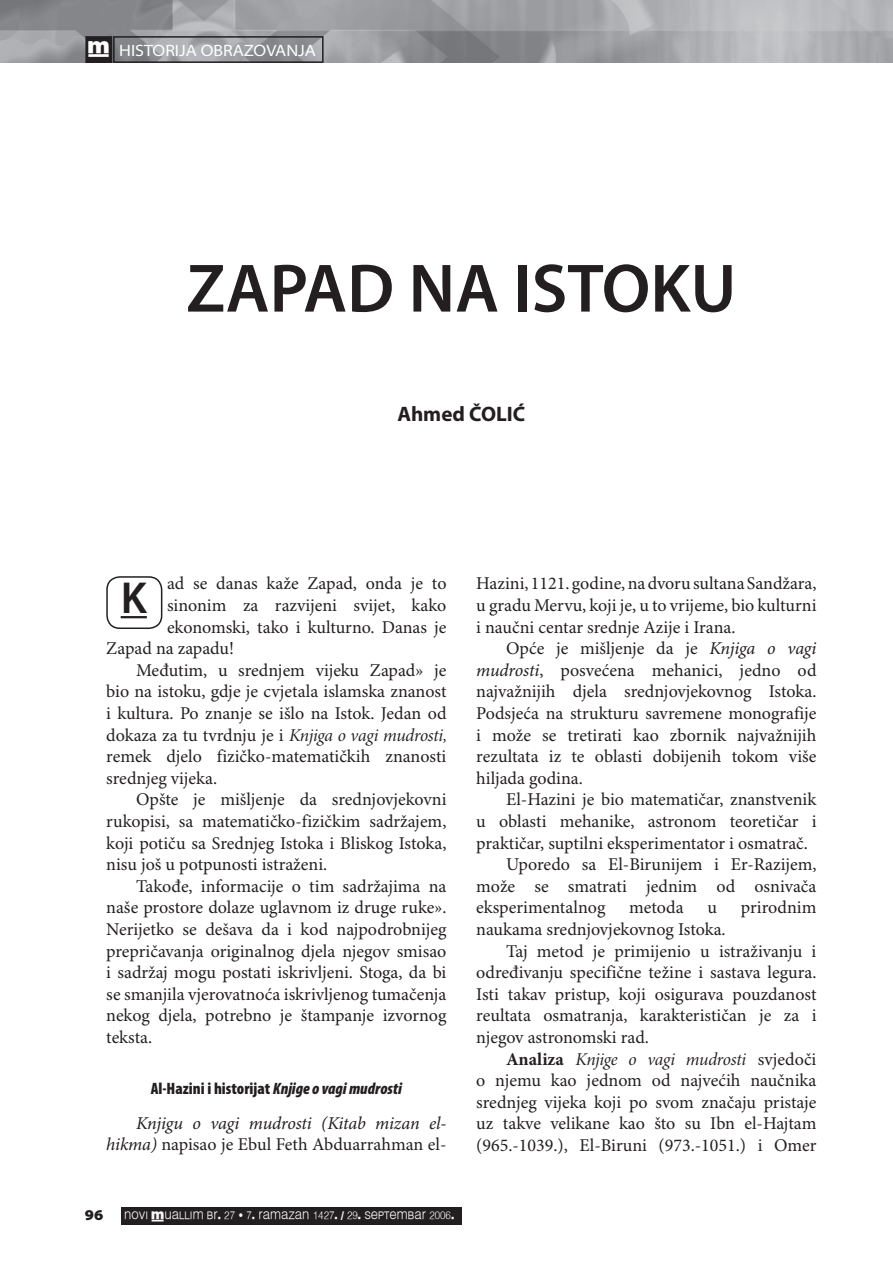
<style>
.page{position:relative;width:893px;height:1263px;background:#fff}
.page>*{position:absolute;margin:0;border:0;box-sizing:border-box;transform-origin:0 0}
.t1{font:600 69px "Myriad Pro";color:#231f20}
.t2{font:600 45px "Myriad Pro";color:#231f20}
.t3{font:700 21px "Myriad Pro";color:#231f20}
.t4{font:18px/21.6px "Minion Pro";color:#231f20;text-align:justify}
.t5{font:italic 18px/21.6px "Minion Pro";letter-spacing:-.015em;color:#231f20;text-align:right}
.t6{font:18px "Minion Pro It Subh";letter-spacing:-.015em;color:#231f20}
.t7{font:900 condensed 16.5px "Myriad Pro";color:#231f20}
.t8{font:semi-expanded 16.5px "Myriad Pro";color:#fff}
.t9{font:900 semi-expanded 15px "Myriad Pro";color:#231f20}
.t10{font:10.8px "Muallim";color:#f9f9f9;scale:.91 1}
.s1{font-family:"Muallim";font-stretch:normal}
.s2{font-family:"Minion Pro It Subh"}
.s3{font-style:italic}
.s4{font-style:normal}
.s5{font-family:"Minion Pro";font-weight:700}
.s6{font-family:"Minion Pro"}
</style>
<div class="page">
<img style="left:0;top:0;width:893px;height:62px">
<div style="left:86px;top:37px;width:25px;height:25px;background:#231f20"></div>
<div style="left:85px;top:36px;width:27px;height:27px;border:2px solid #231f20"></div>
<div style="left:113px;top:36px;width:211px;height:27px;border:2px solid #231f20"></div>
<div style="left:121px;top:1206px;width:340px;height:18px;background:#231f20"></div>
<hr style="left:121px;top:616px;width:26px;height:2px;background:#231f20">
<div style="left:106px;top:576px;width:56px;height:53px;border:2px solid #231f20;border-radius:13px"></div>
<p class="t8" style="left:88px;top:41px;width:230px"><span class="s1">†</span> HISTORIJA OBRAZOVANJA</p>
<h1 class="t1" style="left:186px;top:244px;width:552px">ZAPAD NA ISTOKU</h1>
<p class="t3" style="left:397px;top:400px;width:129px">Ahmed ČOLIĆ</p>
<h2 class="t2" style="left:121px;top:569px;width:28px">K</h2>
<p class="t4" style="left:167px;top:573px;width:281px">ad se danas kaže Zapad, onda je to</p>
<p class="t4" style="left:167px;top:595px;width:281px">sinonim za razvijeni svijet, kako</p>
<p class="t4" style="left:167px;top:617px;width:281px">ekonomski, tako i kulturno. Danas je</p>
<p class="t4" style="left:106px;top:638px;width:129px">Zapad na zapadu!</p>
<p class="t4" style="left:136px;top:660px;width:312px">Međutim, u srednjem vijeku Zapad» je</p>
<p class="t4" style="left:106px;top:681px;width:342px">bio na istoku, gdje je cvjetala islamska znanost</p>
<p class="t4" style="left:106px;top:703px;width:342px">i kultura. Po znanje se išlo na Istok. Jedan od</p>
<p class="t4" style="left:106px;top:725px;width:342px">dokaza za tu tvrdnju je i <span class="s2">Knjiga o vagi mudrosti,</span></p>
<p class="t4" style="left:106px;top:746px;width:342px">remek djelo fizičko-matematičkih znanosti</p>
<p class="t4" style="left:106px;top:768px;width:112px">srednjeg vijeka.</p>
<p class="t4" style="left:136px;top:789px;width:312px">Opšte je mišljenje da srednjovjekovni</p>
<p class="t4" style="left:106px;top:811px;width:342px">rukopisi, sa matematičko-fizičkim sadržajem,</p>
<p class="t4" style="left:106px;top:833px;width:342px">koji potiču sa Srednjeg Istoka i Bliskog Istoka,</p>
<p class="t4" style="left:106px;top:854px;width:222px">nisu još u potpunosti istraženi.</p>
<p class="t4" style="left:136px;top:876px;width:312px">Takođe, informacije o tim sadržajima na</p>
<p class="t4" style="left:106px;top:897px;width:342px">naše prostore dolaze uglavnom iz druge ruke».</p>
<p class="t4" style="left:106px;top:919px;width:342px">Nerijetko se dešava da i kod najpodrobnijeg</p>
<p class="t4" style="left:106px;top:941px;width:342px">prepričavanja originalnog djela njegov smisao</p>
<p class="t4" style="left:106px;top:962px;width:342px">i sadržaj mogu postati iskrivljeni. Stoga, da bi</p>
<p class="t4" style="left:106px;top:984px;width:342px">se smanjila vjerovatnoća iskrivljenog tumačenja</p>
<p class="t4" style="left:106px;top:1005px;width:342px">nekog djela, potrebno je štampanje izvornog</p>
<p class="t4" style="left:106px;top:1027px;width:48px">teksta.</p>
<p class="t7" style="left:151px;top:1078px;width:253px">Al-Hazini i historijat <span class="s3">Knjige o vagi mudrosti</span></p>
<p class="t5" style="left:106px;top:1113px;width:342px">Knjigu o vagi mudrosti (Kitab mizan el&shy;hikma) <span class="s4">napisao je Ebul Feth Abduarrahman el-</span></p>
<p class="t9" style="left:85px;top:1207px;width:20px">96</p>
<p class="t10" style="left:124px;top:1208px;width:364px">NOVI †UALLIM BR. 27 • 7. RAMAZAN 1427. / 29. SEPTEMBAR 2006.</p>
<p class="t4" style="left:476px;top:573px;width:342px">Hazini, 1121. godine, na dvoru sultana Sandžara, u gradu Mervu, koji je, u to vrijeme, bio kulturni i naučni centar srednje Azije i Irana.</p>
<p class="t4" style="left:476px;top:638px;width:342px;text-indent:30px">Opće je mišljenje da je <span class="s3">Knjiga o vagi mudrosti</span>, posvećena mehanici, jedno od najvažnijih djela srednjovjekovnog Istoka.<br>Podsjeća na strukturu savremene monografije i može se tretirati kao zbornik najvažnijih rezultata iz te oblasti dobijenih tokom više hiljada godina.</p>
<p class="t4" style="left:506px;top:789px;width:312px">El-Hazini je bio matematičar, znanstvenik</p>
<p class="t4" style="left:476px;top:811px;width:342px">u oblasti mehanike, astronom teoretičar i</p>
<p class="t4" style="left:476px;top:833px;width:333px">praktičar, suptilni eksperimentator i osmatrač.</p>
<p class="t4" style="left:506px;top:854px;width:312px">Uporedo sa El-Birunijem i Er-Razijem,</p>
<p class="t4" style="left:476px;top:876px;width:342px">može se smatrati jednim od osnivača</p>
<p class="t4" style="left:476px;top:897px;width:131px">eksperimentalnog</p>
<p class="t4" style="left:629px;top:897px;width:56px">metoda</p>
<p class="t4" style="left:708px;top:897px;width:11px">u</p>
<p class="t4" style="left:741px;top:897px;width:77px">prirodnim</p>
<p class="t4" style="left:476px;top:919px;width:251px">naukama srednjovjekovnog Istoka.</p>
<p class="t4" style="left:506px;top:941px;width:312px">Taj metod je primijenio u istraživanju i</p>
<p class="t4" style="left:476px;top:962px;width:342px">određivanju specifične težine i sastava legura.</p>
<p class="t4" style="left:476px;top:984px;width:342px">Isti takav pristup, koji osigurava pouzdanost</p>
<p class="t4" style="left:476px;top:1005px;width:342px">reultata osmatranja, karakterističan je za i</p>
<p class="t4" style="left:476px;top:1027px;width:174px">njegov astronomski rad.</p>
<p class="t6" style="left:506px;top:1048px;width:312px"><span class="s5">Analiza</span> Knjige o vagi mudrosti <span class="s6">svjedoči</span></p>
<p class="t4" style="left:476px;top:1070px;width:342px">o njemu kao jednom od najvećih naučnika srednjeg vijeka koji po svom značaju pristaje uz takve velikane kao što su Ibn el-Hajtam (965.-1039.), El-Biruni (973.-1051.) i Omer</p>
</div>
